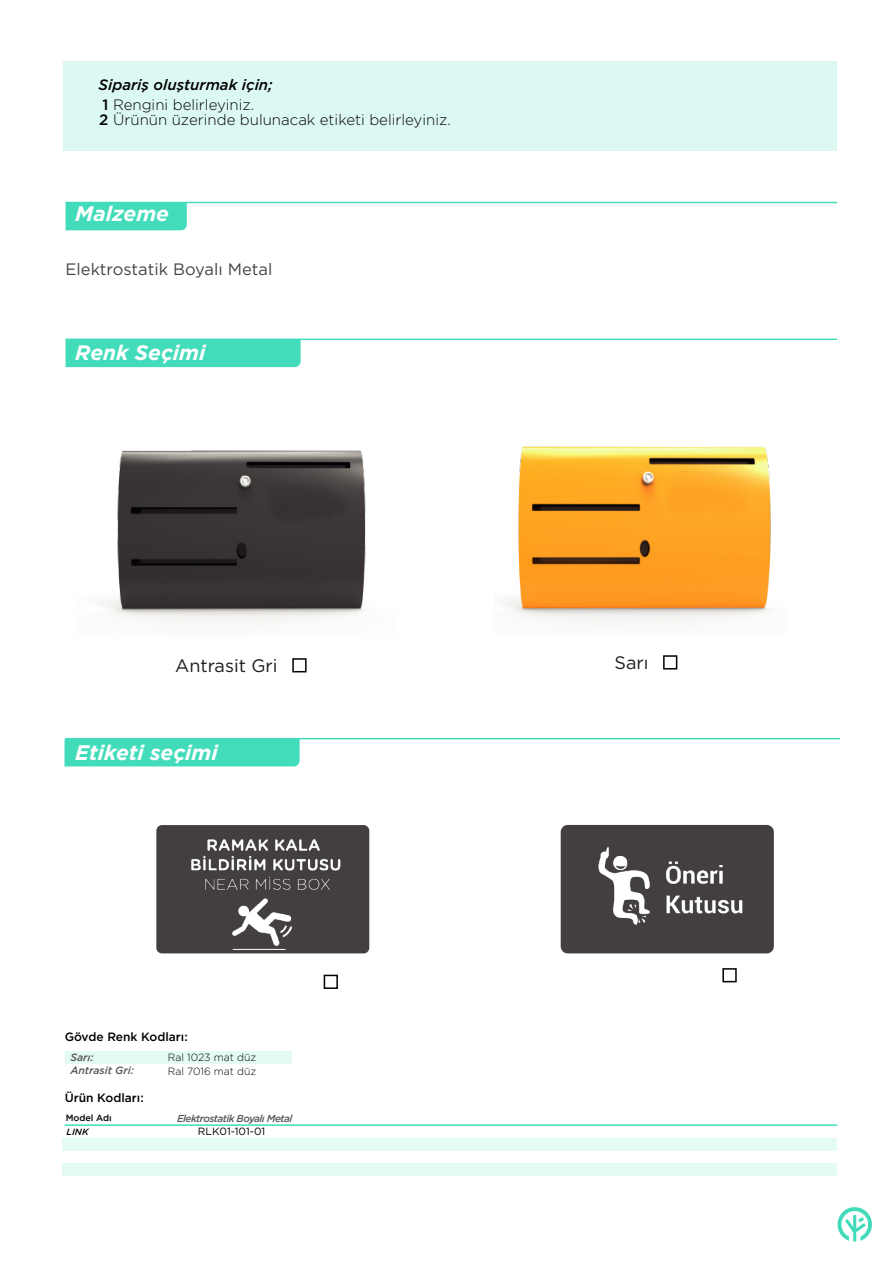
<style>
.page{position:relative;width:893px;height:1263px;background:#fff}
.page>*{position:absolute;margin:0;border:0;box-sizing:border-box;transform-origin:0 0}
.t1{font:italic 700 21px "Gotham";color:#fff}
.t2{font:18px "Gotham";color:#1d1d1b}
.t3{font:16.5px "Gotham";color:#454545}
.t4{font:300 15px/15px "Gotham";color:#010101}
.t5{font:italic 500 15px "Gotham";color:#010101}
.t6{font:500 12px "Gotham";color:#010101}
.t7{font:300 10.5px "Gotham";color:#010101}
.t8{font:italic 500 10.5px "Gotham";color:#575757}
.t9{font:10.5px "Gotham";color:#000}
.t10{font:italic 500 10.05px "Gotham";letter-spacing:-.05em;color:#575757}
.t11{font:500 9px "Gotham";color:#010101}
.t12{font:italic 500 9px "Gotham";color:#000}
.s1{font-weight:500}
</style>
<div class="page">
<svg style="left:837px;top:1207px;width:35px;height:34px"></svg>
<div style="left:63px;top:62px;width:773px;height:89px;background:#dcf8f2"></div>
<div style="left:156px;top:825px;width:213px;height:128px;background:#433f3f;border-radius:6px"></div>
<div style="left:561px;top:825px;width:213px;height:128px;background:#433f3f;border-radius:7px"></div>
<div style="left:66px;top:340px;width:235px;height:27px;background:#42dcbb"></div>
<div style="left:65px;top:739px;width:235px;height:27px;background:#42dcbb"></div>
<hr style="left:66px;top:339px;width:771px;height:1px;background:#42dcbb">
<hr style="left:65px;top:738px;width:775px;height:1px;background:#42dcbb">
<div style="left:63px;top:1138px;width:774px;height:13px;background:#e3faf5"></div>
<div style="left:63px;top:1163px;width:774px;height:13px;background:#e3faf5"></div>
<div style="left:65px;top:1051px;width:227px;height:12px;background:#e3faf5"></div>
<hr style="left:65px;top:1124px;width:772px;height:2px;background:#42dcbb">
<div style="left:65px;top:202px;width:122px;height:29px;background:#42dcbb"></div>
<hr style="left:66px;top:202px;width:771px;height:1px;background:#42dcbb">
<img style="left:100px;top:450px;width:266px;height:172px">
<img style="left:598px;top:847px;width:145px;height:78px">
<img style="left:179px;top:825px;width:177px;height:124px">
<div style="left:292px;top:658px;width:15px;height:14px;background:#fff;border:2px solid #010101"></div>
<div style="left:663px;top:655px;width:14px;height:14px;background:#fff;border:2px solid #010101"></div>
<div style="left:324px;top:975px;width:14px;height:14px;background:#fff;border:2px solid #010101"></div>
<div style="left:722px;top:968px;width:15px;height:14px;background:#fff;border:2px solid #010101"></div>
<img style="left:499px;top:446px;width:272px;height:176px">
<p class="t5" style="left:98px;top:75px;width:176px">Sipariş oluşturmak için;</p>
<p class="t4" style="left:99px;top:97px;width:353px"><span class="s1">1</span> Rengini belirleyiniz.<br><span class="s1">2</span> Ürünün üzerinde bulunacak etiketi belirleyiniz.</p>
<h1 class="t1" style="left:75px;top:200px;width:95px">Malzeme</h1>
<p class="t3" style="left:66px;top:258px;width:208px">Elektrostatik Boyalı Metal</p>
<h1 class="t1" style="left:75px;top:338px;width:132px">Renk Seçimi</h1>
<p class="t2" style="left:175px;top:654px;width:104px">Antrasit Gri</p>
<p class="t2" style="left:615px;top:651px;width:35px">Sarı</p>
<h1 class="t1" style="left:75px;top:739px;width:144px">Etiketi seçimi</h1>
<p class="t6" style="left:65px;top:1029px;width:124px">Gövde Renk Kodları:</p>
<p class="t8" style="left:70px;top:1064px;width:65px">Antrasit Gri:</p>
<p class="t7" style="left:168px;top:1064px;width:90px">Ral 7016 mat düz</p>
<p class="t6" style="left:65px;top:1089px;width:80px">Ürün Kodları:</p>
<p class="t11" style="left:66px;top:1112px;width:47px">Model Adı</p>
<p class="t10" style="left:177px;top:1112px;width:117px">Elektrostatik Boyalı Metal</p>
<p class="t8" style="left:70px;top:1050px;width:25px">Sarı:</p>
<p class="t7" style="left:168px;top:1050px;width:90px">Ral 1023 mat düz</p>
<p class="t12" style="left:67px;top:1125px;width:23px">LINK</p>
<p class="t9" style="left:198px;top:1125px;width:69px">RLK01-101-01</p>
</div>
